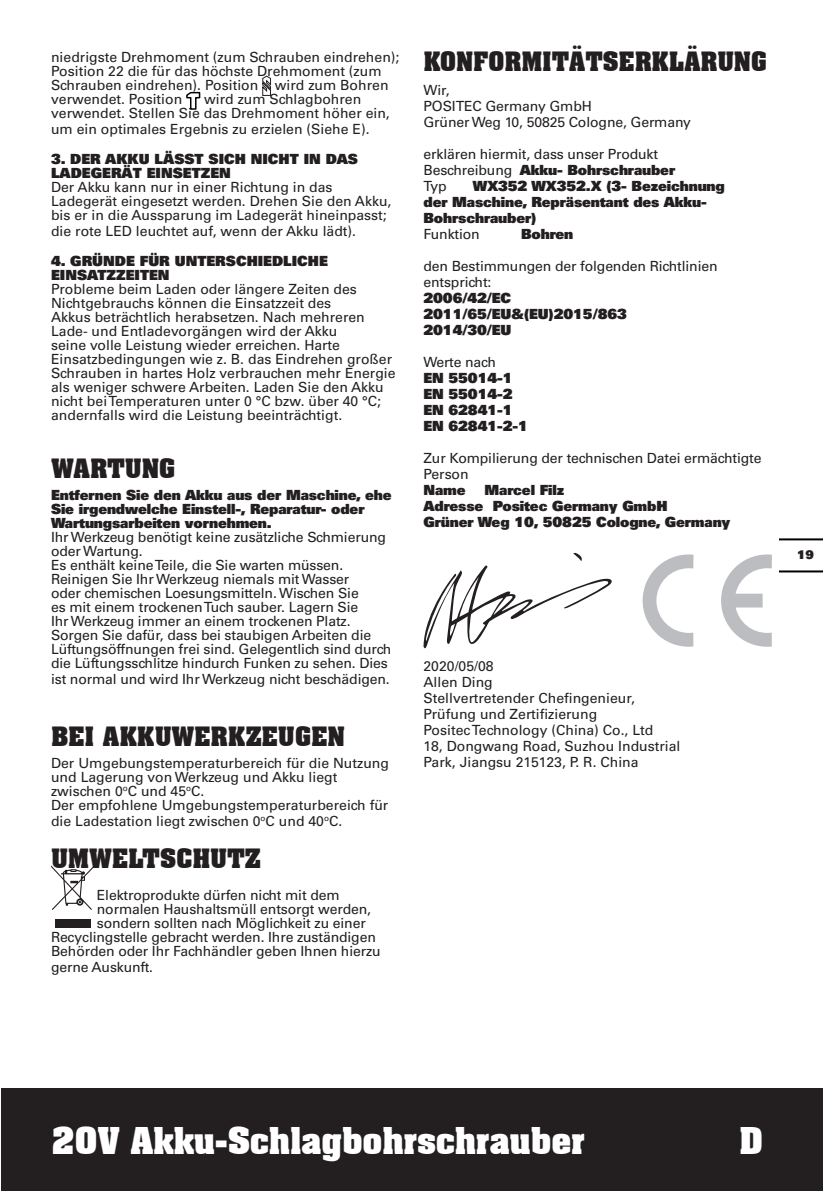
<style>
.page{position:relative;width:823px;height:1191px;background:#fff}
.page>*{position:absolute;margin:0;border:0;box-sizing:border-box;transform-origin:0 0}
.t1{font:700 36px "Aachen BT";letter-spacing:-.025em;color:#fff}
.t2{font:700 26px "Aachen BT";letter-spacing:-.01em;color:#231f20}
.t3{font:14px/14px "Univers";color:#231f20}
.t4{font:900 14px/14px "Univers";letter-spacing:-.01em;color:#231f20}
.t5{font:900 12px "Univers";color:#231f20}
.s1{font-weight:400}
</style>
<div class="page">
<div style="left:1px;top:1089px;width:821px;height:102px;background:#231f20"></div>
<hr style="left:0;top:1089px;width:1px;height:102px;background:#231f20">
<hr style="left:779px;top:570px;width:43px;height:2px;background:#000">
<hr style="left:779px;top:538px;width:43px;height:2px;background:#000">
<svg style="left:262px;top:75px;width:9px;height:21px"></svg>
<svg style="left:186px;top:91px;width:15px;height:19px"></svg>
<svg style="left:51px;top:865px;width:43px;height:45px"></svg>
<div style="left:55px;top:919px;width:35px;height:9px;background:#231f20"></div>
<svg style="left:423px;top:552px;width:189px;height:97px"></svg>
<svg style="left:642px;top:554px;width:51px;height:92px"></svg>
<svg style="left:721px;top:554px;width:50px;height:92px"></svg>
<p class="t3" style="left:51px;top:50px;width:349px">niedrigste Drehmoment (zum Schrauben eindrehen); Position 22 die für das höchste Drehmoment (zum Schrauben eindrehen). Position wird zum Bohren verwendet. Position</p>
<p class="t3" style="left:51px;top:92px;width:340px;text-indent:153px">wird zum Schlagbohren verwendet. Stellen Sie das Drehmoment höher ein,</p>
<p class="t3" style="left:51px;top:122px;width:320px">um ein optimales Ergebnis zu erzielen (Siehe E).</p>
<p class="t4" style="left:51px;top:151px;width:308px">3. DER AKKU LÄSST SICH NICHT IN DAS<br>LADEGERÄT EINSETZEN</p>
<p class="t3" style="left:51px;top:180px;width:342px">Der Akku kann nur in einer Richtung in das<br>Ladegerät eingesetzt werden. Drehen Sie den Akku, bis er in die Aussparung im Ladegerät hineinpasst;</p>
<p class="t3" style="left:51px;top:224px;width:306px">die rote LED leuchtet auf, wenn der Akku lädt).</p>
<p class="t4" style="left:51px;top:253px;width:278px">4. GRÜNDE FÜR UNTERSCHIEDLICHE<br>EINSATZZEITEN</p>
<p class="t3" style="left:51px;top:282px;width:346px">Probleme beim Laden oder längere Zeiten des Nichtgebrauchs können die Einsatzzeit des<br>Akkus beträchtlich herabsetzen. Nach mehreren Lade- und Entladevorgängen wird der Akku<br>seine volle Leistung wieder erreichen. Harte Einsatzbedingungen wie z. B. das Eindrehen großer Schrauben in hartes Holz verbrauchen mehr Energie als weniger schwere Arbeiten. Laden Sie den Akku nicht bei Temperaturen unter 0 °C bzw. über 40 °C; andernfalls wird die Leistung beeinträchtigt.</p>
<p class="t2" style="left:51px;top:452px;width:126px">WARTUNG</p>
<p class="t4" style="left:51px;top:487px;width:342px">Entfernen Sie den Akku aus der Maschine, ehe<br>Sie irgendwelche Einstell-, Reparatur- oder<br>Wartungsarbeiten vornehmen.</p>
<p class="t3" style="left:51px;top:530px;width:336px">Ihr Werkzeug benötigt keine zusätzliche Schmierung oder Wartung.</p>
<p class="t3" style="left:51px;top:558px;width:342px">Es enthält keine Teile, die Sie warten müssen.<br>Reinigen Sie Ihr Werkzeug niemals mit Wasser<br>oder chemischen Loesungsmitteln. Wischen Sie<br>es mit einem trockenen Tuch sauber. Lagern Sie<br>Ihr Werkzeug immer an einem trockenen Platz.<br>Sorgen Sie dafür, dass bei staubigen Arbeiten die Lüftungsöffnungen frei sind. Gelegentlich sind durch die Lüftungsschlitze hindurch Funken zu sehen. Dies</p>
<p class="t3" style="left:51px;top:672px;width:340px">ist normal und wird Ihr Werkzeug nicht beschädigen.</p>
<p class="t2" style="left:51px;top:720px;width:295px">BEI AKKUWERKZEUGEN</p>
<p class="t3" style="left:51px;top:756px;width:339px">Der Umgebungstemperaturbereich für die Nutzung und Lagerung von Werkzeug und Akku liegt zwischen 0<sup>o</sup>C und 45<sup>o</sup>C.</p>
<p class="t3" style="left:51px;top:797px;width:338px;line-height:16px">Der empfohlene Umgebungstemperaturbereich für die Ladestation liegt zwischen 0<sup>o</sup>C und 40<sup>o</sup>C.</p>
<p class="t2" style="left:51px;top:842px;width:211px">UMWELTSCHUTZ</p>
<p class="t3" style="left:97px;top:888px;width:244px">Elektroprodukte dürfen nicht mit dem</p>
<p class="t3" style="left:97px;top:902px;width:275px">normalen Haushaltsmüll entsorgt werden,</p>
<p class="t3" style="left:97px;top:916px;width:270px">sondern sollten nach Möglichkeit zu einer</p>
<p class="t3" style="left:51px;top:930px;width:326px">Recyclingstelle gebracht werden. Ihre zuständigen</p>
<p class="t3" style="left:51px;top:944px;width:331px">Behörden oder Ihr Fachhändler geben Ihnen hierzu</p>
<p class="t3" style="left:51px;top:960px;width:103px">gerne Auskunft.</p>
<p class="t2" style="left:423px;top:45px;width:345px">KONFORMITÄTSERKLÄRUNG</p>
<p class="t3" style="left:423px;top:83px;width:28px">Wir,</p>
<p class="t3" style="left:423px;top:99px;width:170px">POSITEC Germany GmbH</p>
<p class="t3" style="left:423px;top:115px;width:269px">Grüner Weg 10, 50825 Cologne, Germany</p>
<p class="t3" style="left:423px;top:147px;width:236px">erklären hiermit, dass unser Produkt</p>
<p class="t4" style="left:423px;top:162px;width:253px"><span class="s1">Beschreibung</span> Akku- Bohrschrauber</p>
<p class="t3" style="left:423px;top:179px;width:25px">Typ</p>
<p class="t4" style="left:423px;top:177px;width:303px;line-height:16px;text-indent:49px">WX352 WX352.X (3- Bezeichnung der Maschine, Repräsentant des Akku-<br>Bohrschrauber)</p>
<p class="t3" style="left:423px;top:227px;width:58px">Funktion</p>
<p class="t4" style="left:520px;top:226px;width:54px">Bohren</p>
<p class="t3" style="left:423px;top:258px;width:295px;line-height:16px">den Bestimmungen der folgenden Richtlinien entspricht:</p>
<p class="t4" style="left:423px;top:290px;width:89px">2006/42/EC</p>
<p class="t4" style="left:423px;top:306px;width:205px">2011/65/EU&amp;(EU)2015/863</p>
<p class="t4" style="left:423px;top:322px;width:89px">2014/30/EU</p>
<p class="t3" style="left:423px;top:355px;width:74px">Werte nach</p>
<p class="t4" style="left:423px;top:370px;width:90px">EN 55014-1</p>
<p class="t4" style="left:423px;top:386px;width:90px">EN 55014-2</p>
<p class="t4" style="left:423px;top:402px;width:90px">EN 62841-1</p>
<p class="t4" style="left:423px;top:418px;width:106px">EN 62841-2-1</p>
<p class="t3" style="left:423px;top:450px;width:339px;line-height:16px">Zur Kompilierung der technischen Datei ermächtigte<br>Person</p>
<p class="t4" style="left:423px;top:482px;width:44px">Name</p>
<p class="t4" style="left:484px;top:482px;width:81px">Marcel Filz</p>
<p class="t4" style="left:423px;top:498px;width:245px">Adresse Positec Germany GmbH</p>
<p class="t4" style="left:423px;top:514px;width:308px">Grüner Weg 10, 50825 Cologne, Germany</p>
<p class="t3" style="left:423px;top:659px;width:72px">2020/05/08</p>
<p class="t3" style="left:423px;top:675px;width:71px">Allen Ding</p>
<p class="t3" style="left:423px;top:691px;width:213px">Stellvertretender Chefingenieur,</p>
<p class="t3" style="left:423px;top:707px;width:175px">Prüfung und Zertifizierung</p>
<p class="t3" style="left:423px;top:723px;width:231px">Positec Technology (China) Co., Ltd</p>
<p class="t3" style="left:423px;top:739px;width:258px">18, Dongwang Road, Suzhou Industrial</p>
<p class="t3" style="left:423px;top:755px;width:216px">Park, Jiangsu 215123, P. R. China</p>
<p class="t5" style="left:796px;top:546px;width:18px">19</p>
<h1 class="t1" style="left:51px;top:1118px;width:535px">20V Akku-Schlagbohrschrauber</h1>
<h1 class="t1" style="left:739px;top:1118px;width:25px">D</h1>
</div>
